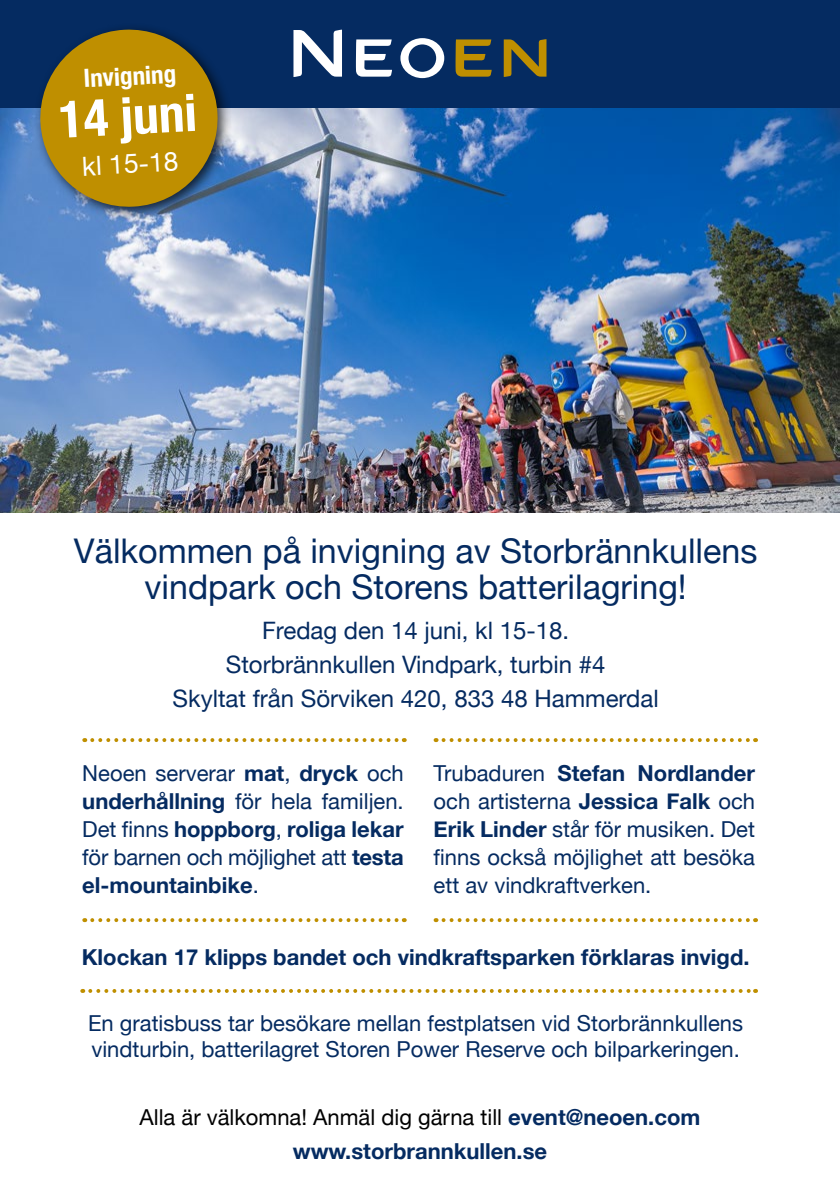
<style>
.page{position:relative;width:840px;height:1191px;background:#fff}
.page>*{position:absolute;margin:0;border:0;box-sizing:border-box;transform-origin:0 0}
.t1{font:700 condensed 51.4px "Helvetica Neue";color:#fff}
.t2{font:34px/35.4px "Helvetica Neue";color:#052b61;text-align:center}
.t3{font:26.4px "Helvetica Neue";color:#fff}
.t4{font:700 condensed 25.2px "Helvetica Neue";color:#fff}
.t5{font:24px/34px "Helvetica Neue";color:#052b61;text-align:center}
.t6{font:22px/28px "Helvetica Neue";color:#052b61;text-align:justify}
.t7{font:700 22px/34px "Helvetica Neue";color:#052b61;text-align:center}
.s1{font-weight:700}
.s2{font-weight:400;color:#000}
</style>
<div class="page">
<img style="left:0;top:108px;width:839px;height:404px">
<svg style="left:92px;top:738px;width:312px;height:4px"></svg>
<svg style="left:443px;top:738px;width:312px;height:4px"></svg>
<svg style="left:92px;top:918px;width:312px;height:4px"></svg>
<svg style="left:443px;top:918px;width:312px;height:4px"></svg>
<svg style="left:90px;top:989px;width:665px;height:4px"></svg>
<div style="left:0;top:0;width:839px;height:108px;background:#052b61"></div>
<svg style="left:356px;top:39px;width:36px;height:38px"></svg>
<svg style="left:455px;top:39px;width:36px;height:38px"></svg>
<svg style="left:293px;top:30px;width:49px;height:47px"></svg>
<svg style="left:503px;top:39px;width:43px;height:38px"></svg>
<svg style="left:400px;top:38px;width:44px;height:40px"></svg>
<div style="left:33px;top:23px;width:199px;height:199px;background:#000;opacity:.75"></div>
<svg style="left:38px;top:27px;width:182px;height:182px;background:#977d20"></svg>
<p class="t4" style="left:83px;top:69px;width:94px;rotate:-3deg">Invigning</p>
<h1 class="t1" style="left:58px;top:101px;width:139px;rotate:-3deg">14 juni</h1>
<p class="t3" style="left:81px;top:155px;width:98px;rotate:-3deg">kl 15-18</p>
<h2 class="t2" style="left:74px;top:536px;width:684px">Välkommen på invigning av Storbrännkullens vindpark och Storens batterilagring!</h2>
<p class="t5" style="left:172px;top:615px;width:487px">Fredag den 14 juni, kl 15-18.<br>Storbrännkullen Vindpark, turbin #4<br>Skyltat från Sörviken 420, 833 48 Hammerdal</p>
<p class="t6" style="left:82px;top:761px;width:323px">Neoen serverar <span class="s1">mat</span>, <span class="s1">dryck</span> och <span class="s1">underhållning</span> för hela familjen.<br>Det finns <span class="s1">hoppborg</span>, <span class="s1">roliga lekar </span>för barnen och möjlighet att <span class="s1">testa el-mountainbike</span>.</p>
<p class="t6" style="left:433px;top:761px;width:323px">Trubaduren <span class="s1">Stefan Nordlander </span>och artisterna <span class="s1">Jessica Falk</span> och <span class="s1">Erik Linder</span> står för musiken. Det finns också möjlighet att besöka ett av vindkraftverken.</p>
<p class="t7" style="left:82px;top:941px;width:669px">Klockan 17 klipps bandet och vindkraftsparken förklaras invigd.</p>
<p class="t6" style="left:88px;top:1012px;width:656px;line-height:26px">En gratisbuss tar besökare mellan festplatsen vid Storbrännkullens vindturbin, batterilagret Storen Power Reserve och bilparkeringen.</p>
<p class="t7" style="left:139px;top:1101px;width:562px"><span class="s2">Alla är välkomna! Anmäl dig gärna till</span> event@neoen.com www.storbrannkullen.se</p>
</div>
